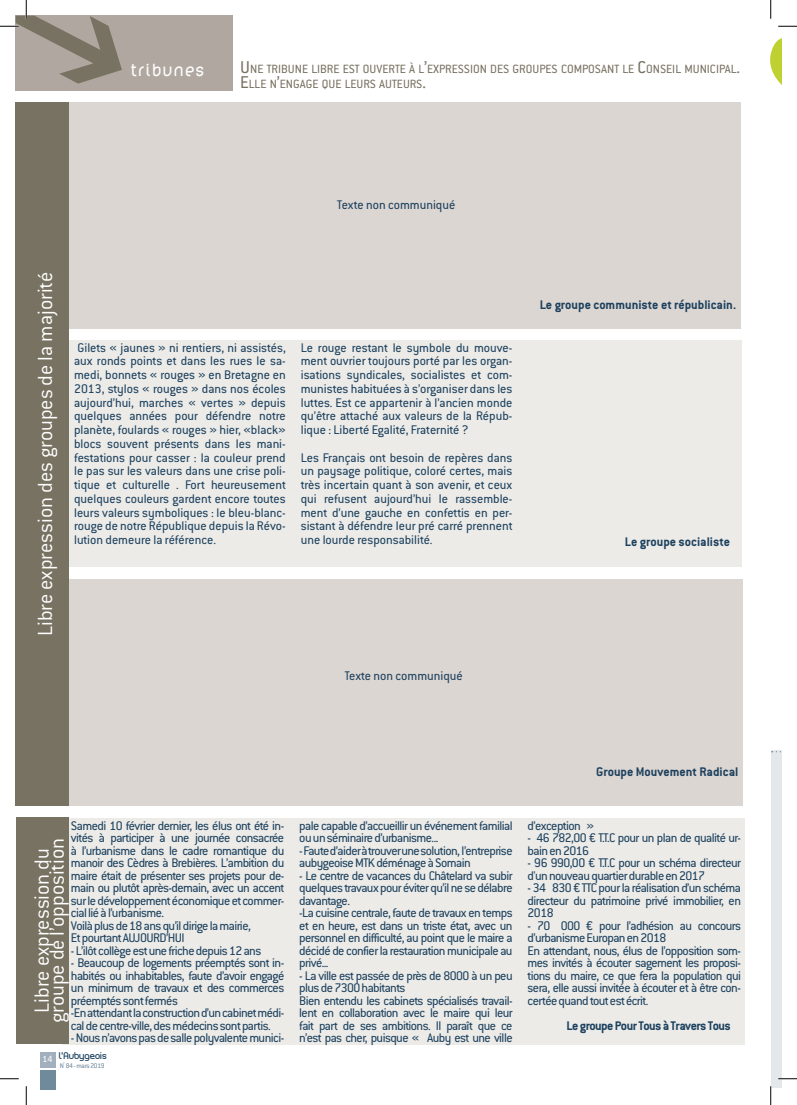
<style>
.page{position:relative;width:797px;height:1105px;background:#fff}
.page>*{position:absolute;margin:0;border:0;box-sizing:border-box;transform-origin:0 0}
.t1{font:300 22.5px "Conduit ITC";color:#fff}
.t2{font:20px "lelim 800";color:#fff}
.t3{font:13.75px/12.5px "Conduit ITC";letter-spacing:-.04em;color:#1d415e}
.t4{font:700 13.75px "Conduit ITC";color:#1d415e}
.t5{font:13.75px "Conduit ITC";color:#1d415e}
.t6{font:700 13.75px "Conduit ITC";letter-spacing:-.04em;color:#1d415e}
.t7{font:13.12px/15px "Conduit ITC";color:#787262}
.t8{font:10px "Conduit ITC";color:#fff}
.t9{font:9.25px "Planet Estyle";color:#1d415e}
.t10{font:7.5px "Conduit ITC";letter-spacing:-.035em;color:#6f899d}
.s1{font-size:18.75px}
</style>
<div class="page">
<div style="left:771px;top:750px;width:10px;height:338px;background:#e4e8eb"></div>
<div style="left:16px;top:16px;width:217px;height:75px;background:#b0a8a0"></div>
<div style="left:61px;top:102px;width:679px;height:227px;background:#dcd6d2"></div>
<div style="left:61px;top:340px;width:680px;height:226px;background:#ecebe8"></div>
<div style="left:61px;top:579px;width:681px;height:227px;background:#dcd6d2"></div>
<div style="left:63px;top:818px;width:682px;height:227px;background:#ecebe8"></div>
<div style="left:17px;top:817px;width:52px;height:227px;background:#787262"></div>
<div style="left:16px;top:102px;width:53px;height:704px;background:#787262"></div>
<div style="left:40px;top:1052px;width:15px;height:16px;background:#a2afbd"></div>
<div style="left:40px;top:1070px;width:15px;height:19px;background:#6f899d"></div>
<svg style="left:0;top:1078px;width:19px;height:1px"></svg>
<svg style="left:778px;top:1078px;width:19px;height:1px"></svg>
<svg style="left:0;top:0;width:122px;height:84px"></svg>
<svg style="left:25px;top:1086px;width:2px;height:19px"></svg>
<svg style="left:770px;top:0;width:27px;height:85px"></svg>
<svg style="left:770px;top:1086px;width:1px;height:19px"></svg>
<h2 class="t2" style="left:130px;top:60px;width:76px">tribunes</h2>
<p class="t7" style="left:240px;top:61px;width:501px"><span class="s1">U</span>NE TRIBUNE LIBRE EST OUVERTE À L<span class="s1">’</span>EXPRESSION DES GROUPES COMPOSANT LE <span class="s1">C</span>ONSEIL MUNICIPAL<span class="s1">.<br>E</span>LLE N<span class="s1">’</span>ENGAGE QUE LEURS AUTEURS<span class="s1">.</span></p>
<p class="t5" style="left:337px;top:197px;width:119px">Texte non communiqué</p>
<h1 class="t1" style="left:33px;top:636px;width:366px;rotate:-90deg">Libre expression des groupes de la majorité</h1>
<p class="t3" style="left:74px;top:340px;width:213px;line-height:13.8px;text-align:justify">Gilets « jaunes » ni rentiers, ni assistés, aux ronds points et dans les rues le sa&shy;medi, bonnets « rouges » en Bretagne en 2013, stylos « rouges » dans nos écoles aujourd’hui, marches « vertes » depuis quelques années pour défendre notre planète, foulards « rouges » hier, «black» blocs souvent présents dans les mani&shy;festations pour casser : la couleur prend le pas sur les valeurs dans une crise poli&shy;tique et culturelle . Fort heureusement quelques couleurs gardent encore toutes leurs valeurs symboliques : le bleu-blanc&shy;rouge de notre République depuis la Révo&shy;lution demeure la référence.</p>
<p class="t3" style="left:301px;top:340px;width:213px;line-height:13.8px;text-align:justify">Le rouge restant le symbole du mouve&shy;ment ouvrier toujours porté par les organ&shy;isations syndicales, socialistes et com&shy;munistes habituées à s’organiser dans les luttes. Est ce appartenir à l’ancien monde qu’être attaché aux valeurs de la Répub&shy;lique : Liberté Egalité, Fraternité ?</p>
<p class="t3" style="left:301px;top:450px;width:213px;line-height:13.8px;text-align:justify">Les Français ont besoin de repères dans un paysage politique, coloré certes, mais très incertain quant à son avenir, et ceux qui refusent aujourd’hui le rassemble&shy;ment d’une gauche en confettis en per&shy;sistant à défendre leur pré carré prennent une lourde responsabilité.</p>
<p class="t5" style="left:345px;top:667px;width:119px">Texte non communiqué</p>
<p class="t4" style="left:539px;top:297px;width:198px">Le groupe communiste et républicain.</p>
<p class="t4" style="left:625px;top:534px;width:107px">Le groupe socialiste</p>
<p class="t4" style="left:596px;top:764px;width:144px">Groupe Mouvement Radical</p>
<p class="t3" style="left:71px;top:819px;width:215px">Samedi 10 février dernier, les élus ont été in&shy;vités à participer à une journée consacrée à l’urbanisme dans le cadre romantique du manoir des Cèdres à Brebières. L’ambition du maire était de présenter ses projets pour de&shy;main ou plutôt après-demain, avec un accent sur le développement économique et commer&shy;cial lié à l’urbanisme.<br>Voilà plus de 18 ans qu’il dirige la mairie,<br>Et pourtant AUJOURD’HUI</p>
<p class="t3" style="left:71px;top:944px;width:192px">- L’ilôt collège est une friche depuis 12 ans</p>
<p class="t3" style="left:71px;top:956px;width:215px">- Beaucoup de logements préemptés sont in&shy;habités ou inhabitables, faute d’avoir engagé un minimum de travaux et des commerces préemptés sont fermés<br>-En attendant la construction d’un cabinet médi&shy;cal de centre-ville, des médecins sont partis.</p>
<p class="t3" style="left:71px;top:1031px;width:215px">- Nous n’avons pas de salle polyvalente munici-</p>
<h1 class="t1" style="left:44px;top:1023px;width:187px;rotate:-90deg">groupe de l’opposition</h1>
<h1 class="t1" style="left:29px;top:1013px;width:166px;rotate:-90deg">Libre expression du</h1>
<p class="t9" style="left:59px;top:1049px;width:49px">l’Aubygeois</p>
<p class="t10" style="left:60px;top:1061px;width:46px">N<sup>°</sup> 84 - mars 2019</p>
<p class="t8" style="left:42px;top:1053px;width:12px">14</p>
<p class="t3" style="left:299px;top:819px;width:215px">pale capable d’accueillir un événement familial ou un séminaire d’urbanisme...</p>
<p class="t3" style="left:299px;top:844px;width:215px">- Faute d’aider à trouver une solution, l’entreprise aubygeoise MTK déménage à Somain</p>
<p class="t3" style="left:299px;top:869px;width:215px">- Le centre de vacances du Châtelard va subir quelques travaux pour éviter qu’il ne se délabre davantage.<br>-La cuisine centrale, faute de travaux en temps et en heure, est dans un triste état, avec un personnel en difficulté, au point que le maire a décidé de confier la restauration municipale au privé...</p>
<p class="t3" style="left:299px;top:969px;width:215px">- La ville est passée de près de 8000 à un peu plus de 7300 habitants<br>Bien entendu les cabinets spécialisés travail&shy;lent en collaboration avec le maire qui leur fait part de ses ambitions. Il paraît que ce n’est pas cher, puisque « Auby est une ville</p>
<p class="t3" style="left:527px;top:819px;width:68px">d’exception »</p>
<p class="t3" style="left:527px;top:831px;width:215px">- 46 782,00 € T.T.C pour un plan de qualité ur&shy;bain en 2016</p>
<p class="t3" style="left:527px;top:856px;width:215px">- 96 990,00 € T.T.C pour un schéma directeur d'un nouveau quartier durable en 2017</p>
<p class="t3" style="left:527px;top:881px;width:215px;text-align:justify">- 34 830 € TTC pour la réalisation d’un schéma directeur du patrimoine privé immobilier, en 2018</p>
<p class="t3" style="left:527px;top:919px;width:215px">- 70 000 € pour l’adhésion au concours d’urbanisme Europan en 2018<br>En attendant, nous, élus de l’opposition som&shy;mes invités à écouter sagement les proposi&shy;tions du maire, ce que fera la population qui sera, elle aussi invitée à écouter et à être con&shy;certée quand tout est écrit.</p>
<p class="t6" style="left:566px;top:1017px;width:166px">Le groupe Pour Tous à Travers Tous</p>
</div>
